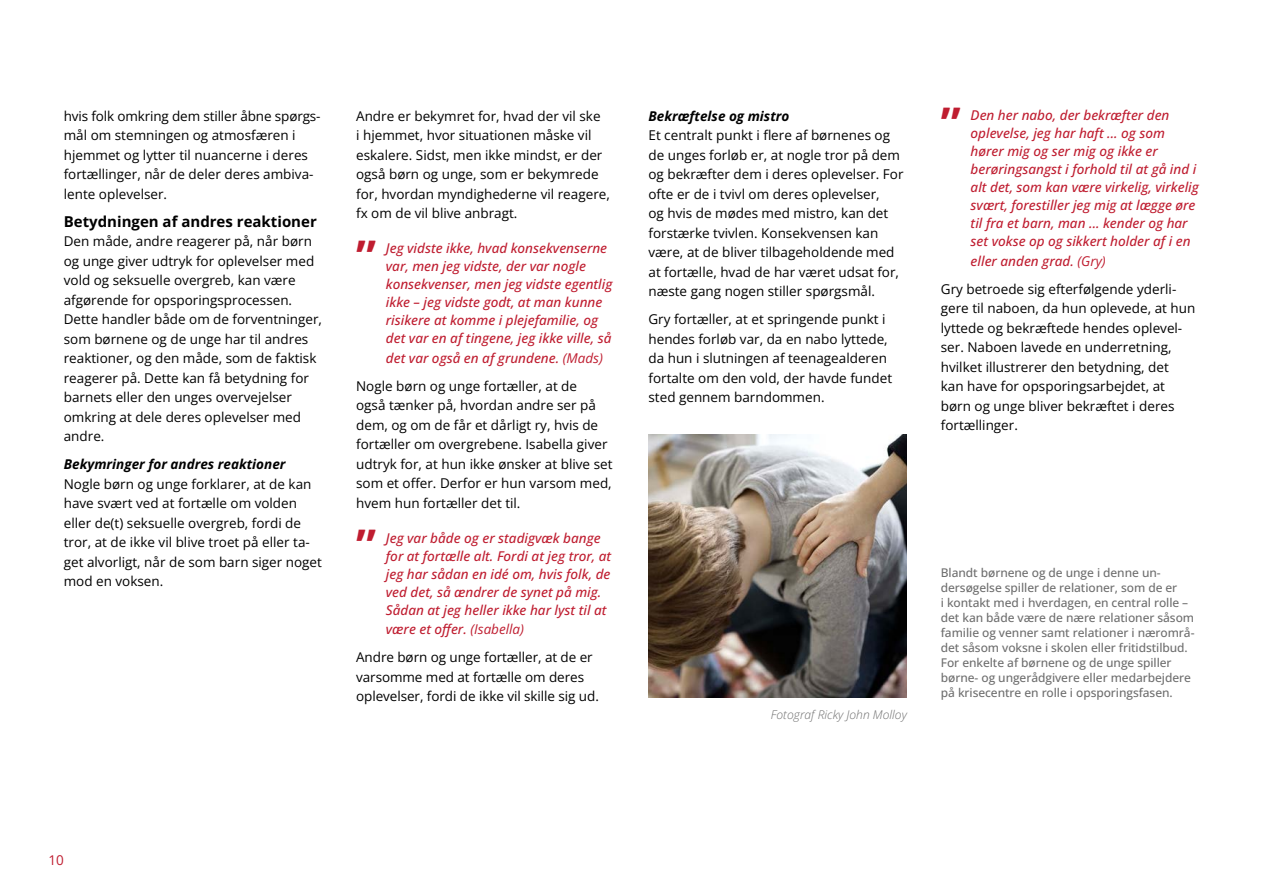
<style>
.page{position:relative;width:1263px;height:893px;background:#fff}
.page>*{position:absolute;margin:0;border:0;box-sizing:border-box;transform-origin:0 0}
.t1{font:700 45px "Open Sans";color:#bf1d30}
.t2{font:700 15px "Open Sans";color:#000}
.t3{font:13.5px/19.5px "Open Sans";color:#000}
.t4{font:italic 500 13.5px/18px "Open Sans";color:#bf1d30}
.t5{font:italic 700 13.5px "Open Sans";color:#000}
.t6{font:13.5px "Open Sans Medium Italic 2";color:#bf1d30}
.t7{font:13.5px "Open Sans";color:#bf1d30}
.t8{font:500 12px/15px "Open Sans";letter-spacing:-.005em;color:#6e6e6e}
.t9{font:italic 300 12px "Open Sans";color:#6e6e6e}
.s1{font-weight:400}
.s2{font-family:"Open Sans Regular 2"}
.s3{font-family:"Open Sans";font-style:italic}
</style>
<div class="page">
<img style="left:648px;top:435px;width:259px;height:262px">
<p class="t3" style="left:64px;top:106px;width:258px">hvis folk omkring dem stiller åbne spørgs&shy;mål om stemningen og atmosfæren i hjemmet og lytter til nuancerne i deres fortællinger, når de deler deres ambiva&shy;lente oplevelser.</p>
<h2 class="t2" style="left:64px;top:211px;width:255px">Betydningen af andres reaktioner</h2>
<p class="t3" style="left:64px;top:231px;width:260px">Den måde, andre reagerer på, når børn og unge giver udtryk for oplevelser med vold og seksuelle overgreb, kan være afgørende for opsporingsprocessen.<br>Dette handler både om de forventninger, som børnene og de unge har til andres reaktioner, og den måde, som de faktisk reagerer på. Dette kan få betydning for barnets eller den unges overvejelser omkring at dele deres oplevelser med andre.</p>
<h3 class="t5" style="left:64px;top:455px;width:223px">Bekymringer for andres reaktioner</h3>
<p class="t3" style="left:64px;top:474px;width:260px">Nogle børn og unge forklarer, at de kan have svært ved at fortælle om volden eller de(t) seksuelle overgreb, fordi de tror, at de ikke vil blive troet på eller ta&shy;get alvorligt, når de som barn siger noget mod en voksen.</p>
<p class="t3" style="left:356px;top:106px;width:255px">Andre er bekymret for, hvad der vil ske<br>i hjemmet, hvor situationen måske vil eskalere. Sidst, men ikke mindst, er der også børn og unge, som er bekymrede for, hvordan myndighederne vil reagere, fx om de vil blive anbragt.</p>
<p class="t1" style="left:356px;top:225px;width:22px">”</p>
<p class="t4" style="left:386px;top:239px;width:228px">Jeg vidste ikke, hvad konsekvenserne var, men jeg vidste, der var nogle konsekvenser, men jeg vidste egentlig ikke – jeg vidste godt, at man kunne risikere at komme i plejefamilie, og det var en af tingene, jeg ikke ville, så</p>
<p class="t4" style="left:386px;top:348px;width:219px">det var også en af grundene. <span class="s1">(Mads)</span></p>
<p class="t3" style="left:356px;top:376px;width:258px">Nogle børn og unge fortæller, at de<br>også tænker på, hvordan andre ser på dem, og om de får et dårligt ry, hvis de fortæller om overgrebene. Isabella giver udtryk for, at hun ikke ønsker at blive set <span class="s2">som et offer. Derfor er hun varsom med, </span>hvem hun fortæller det til.</p>
<p class="t1" style="left:356px;top:514px;width:22px">”</p>
<p class="t4" style="left:386px;top:528px;width:227px">Jeg var både og er stadigvæk bange for at fortælle alt. Fordi at jeg tror, at jeg har sådan en idé om, hvis folk, de ved det, så ændrer de synet på mig.<br>Sådan at jeg heller ikke har lyst til at</p>
<p class="t6" style="left:386px;top:620px;width:140px">være et offer. <span class="s3">(Isabella)</span></p>
<p class="t3" style="left:356px;top:647px;width:244px">Andre børn og unge fortæller, at de er varsomme med at fortælle om deres oplevelser, fordi de ikke vil skille sig ud.</p>
<h3 class="t5" style="left:648px;top:106px;width:142px">Bekræftelse og mistro</h3>
<p class="t3" style="left:648px;top:125px;width:257px"><span class="s2">Et centralt punkt i flere af børnenes og </span>de unges forløb er, at nogle tror på dem og bekræfter dem i deres oplevelser. For ofte er de i tvivl om deres oplevelser,<br>og hvis de mødes med mistro, kan det forstærke tvivlen. Konsekvensen kan være, at de bliver tilbageholdende med at fortælle, hvad de har været udsat for, næste gang nogen stiller spørgsmål.</p>
<p class="t3" style="left:648px;top:309px;width:245px">Gry fortæller, at et springende punkt i hendes forløb var, da en nabo lyttede, da hun i slutningen af teenagealderen fortalte om den vold, der havde fundet sted gennem barndommen.</p>
<p class="t1" style="left:941px;top:92px;width:22px">”</p>
<p class="t4" style="left:971px;top:106px;width:230px">Den her nabo, der bekræfter den oplevelse, jeg har haft … og som hører mig og ser mig og ikke er berøringsangst i forhold til at gå ind i alt det, som kan være virkelig, virkelig svært, forestiller jeg mig at lægge øre til fra et barn, man … kender og har set vokse op og sikkert holder af i en</p>
<p class="t4" style="left:971px;top:252px;width:137px">eller anden grad. <span class="s1">(Gry)</span></p>
<p class="t3" style="left:941px;top:279px;width:256px">Gry betroede sig efterfølgende yderli&shy;gere til naboen, da hun oplevede, at hun lyttede og bekræftede hendes oplevel&shy;ser. Naboen lavede en underretning, hvilket illustrerer den betydning, det<br>kan have for opsporingsarbejdet, at børn og unge bliver bekræftet i deres fortællinger.</p>
<p class="t9" style="left:771px;top:706px;width:138px">Fotograf Ricky John Molloy</p>
<p class="t8" style="left:941px;top:565px;width:255px">Blandt børnene og de unge i denne un&shy;dersøgelse spiller de relationer, som de er<br>i kontakt med i hverdagen, en central rolle – det kan både være de nære relationer såsom familie og venner samt relationer i nærområ&shy;det såsom voksne i skolen eller fritidstilbud.<br>For enkelte af børnene og de unge spiller børne- og ungerådgivere eller medarbejdere på krisecentre en rolle i opsporingsfasen.</p>
<p class="t7" style="left:48px;top:851px;width:17px">10</p>
</div>
